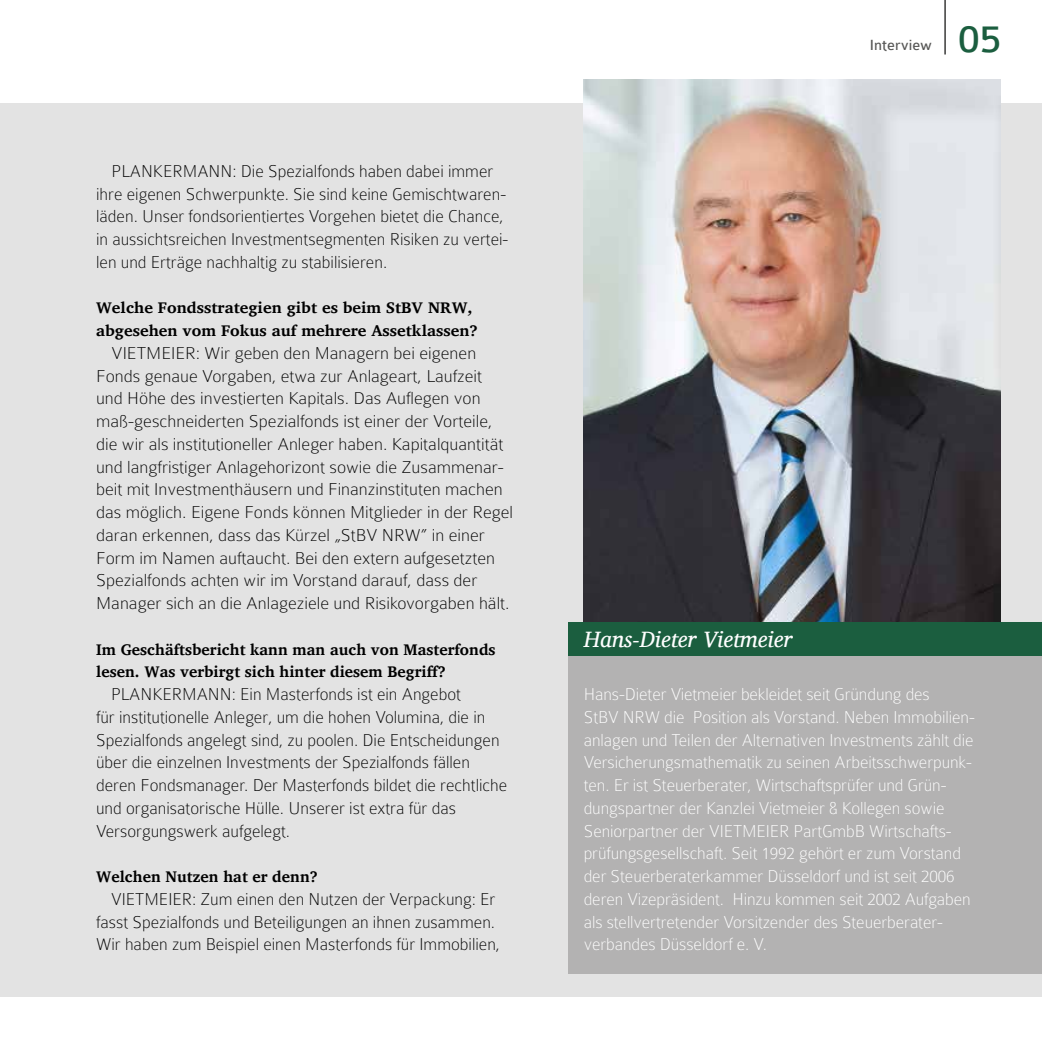
<style>
.page{position:relative;width:1042px;height:1042px;background:#fff}
.page>*{position:absolute;margin:0;border:0;box-sizing:border-box;transform-origin:0 0}
.t1{font:42px "Colaborate";color:#1b5e3f}
.t2{font:italic 22.75px "Charis SIL";color:#fff}
.t3{font:100 18.38px/22.8px "Colaborate";color:#000}
.t4{font:100 18.38px/22.8px "Colaborate";color:#000;scale:1.04 1}
.t5{font:100 18.38px/22.8px "Colaborate";letter-spacing:-.005em;color:#fff}
.t6{font:700 15.75px/22.8px "Charis SIL";color:#000}
.t7{font:700 15.75px/22.8px "Charis SIL";color:#000;scale:1.04 1}
.t8{font:15.75px "Colaborate";color:#575756}
</style>
<div class="page">
<div style="left:0;top:103px;width:1042px;height:893px;background:#e3e3e3"></div>
<img style="left:584px;top:79px;width:416px;height:543px">
<div style="left:568px;top:645px;width:474px;height:328px;background:#b3b2b2"></div>
<div style="left:568px;top:622px;width:474px;height:34px;background:#1b5e3f"></div>
<hr style="left:944px;top:0;width:2px;height:55px;background:#575756">
<p class="t3" style="left:96px;top:160px;width:414px;text-indent:15px">PLANKERMANN: Die Spezialfonds haben dabei immer ihre eigenen Schwerpunkte. Sie sind keine Gemischtwaren&shy;läden. Unser fondsorientiertes Vorgehen bietet die Chance, in aussichtsreichen Investmentsegmenten Risiken zu vertei&shy;len und Erträge nachhaltig zu stabilisieren.</p>
<p class="t7" style="left:96px;top:296px;width:369px">Welche Fondsstrategien gibt es beim StBV NRW, abgesehen vom Fokus auf mehrere Assetklassen?</p>
<p class="t4" style="left:96px;top:342px;width:402px;text-indent:15px">VIETMEIER: Wir geben den Managern bei eigenen Fonds genaue Vorgaben, etwa zur Anlageart, Laufzeit und Höhe des investierten Kapitals. Das Auflegen von maß-geschneiderten Spezialfonds ist einer der Vorteile, die wir als institutioneller Anleger haben. Kapitalquantität und langfristiger Anlagehorizont sowie die Zusammenar&shy;beit mit Investmenthäusern und Finanzinstituten machen das möglich. Eigene Fonds können Mitglieder in der Regel daran erkennen, dass das Kürzel „StBV NRW” in einer Form im Namen auftaucht. Bei den extern aufgesetzten Spezialfonds achten wir im Vorstand darauf, dass der Manager sich an die Anlageziele und Risikovorgaben hält.</p>
<p class="t6" style="left:96px;top:638px;width:401px">Im Geschäftsbericht kann man auch von Masterfonds lesen. Was verbirgt sich hinter diesem Begriff?</p>
<p class="t3" style="left:96px;top:683px;width:413px;text-indent:15px">PLANKERMANN: Ein Masterfonds ist ein Angebot<br>für institutionelle Anleger, um die hohen Volumina, die in Spezialfonds angelegt sind, zu poolen. Die Entscheidungen über die einzelnen Investments der Spezialfonds fällen deren Fondsmanager. Der Masterfonds bildet die rechtliche und organisatorische Hülle. Unserer ist extra für das Versorgungswerk aufgelegt.</p>
<p class="t6" style="left:96px;top:865px;width:223px">Welchen Nutzen hat er denn?</p>
<p class="t3" style="left:96px;top:888px;width:405px;text-align:center">VIETMEIER: Zum einen den Nutzen der Verpackung: Er fasst Spezialfonds und Beteiligungen an ihnen zusammen.<br>Wir haben zum Beispiel einen Masterfonds für Immobilien,</p>
<p class="t8" style="left:870px;top:37px;width:64px">Interview</p>
<h1 class="t1" style="left:958px;top:17px;width:45px">05</h1>
<p class="t2" style="left:584px;top:625px;width:210px">Hans-Dieter Vietmeier</p>
<p class="t5" style="left:584px;top:683px;width:392px">Hans-Dieter Vietmeier bekleidet seit Gründung des<br>StBV NRW die Position als Vorstand. Neben Immobilien&shy;anlagen und Teilen der Alternativen Investments zählt die Versicherungsmathematik zu seinen Arbeitsschwerpunk&shy;ten. Er ist Steuerberater, Wirtschaftsprüfer und Grün&shy;dungspartner der Kanzlei Vietmeier &amp; Kollegen sowie Seniorpartner der VIETMEIER PartGmbB Wirtschafts&shy;prüfungsgesellschaft. Seit 1992 gehört er zum Vorstand der Steuerberaterkammer Düsseldorf und ist seit 2006 deren Vizepräsident. Hinzu kommen seit 2002 Aufgaben als stellvertretender Vorsitzender des Steuerberater&shy;verbandes Düsseldorf e. V.</p>
</div>
